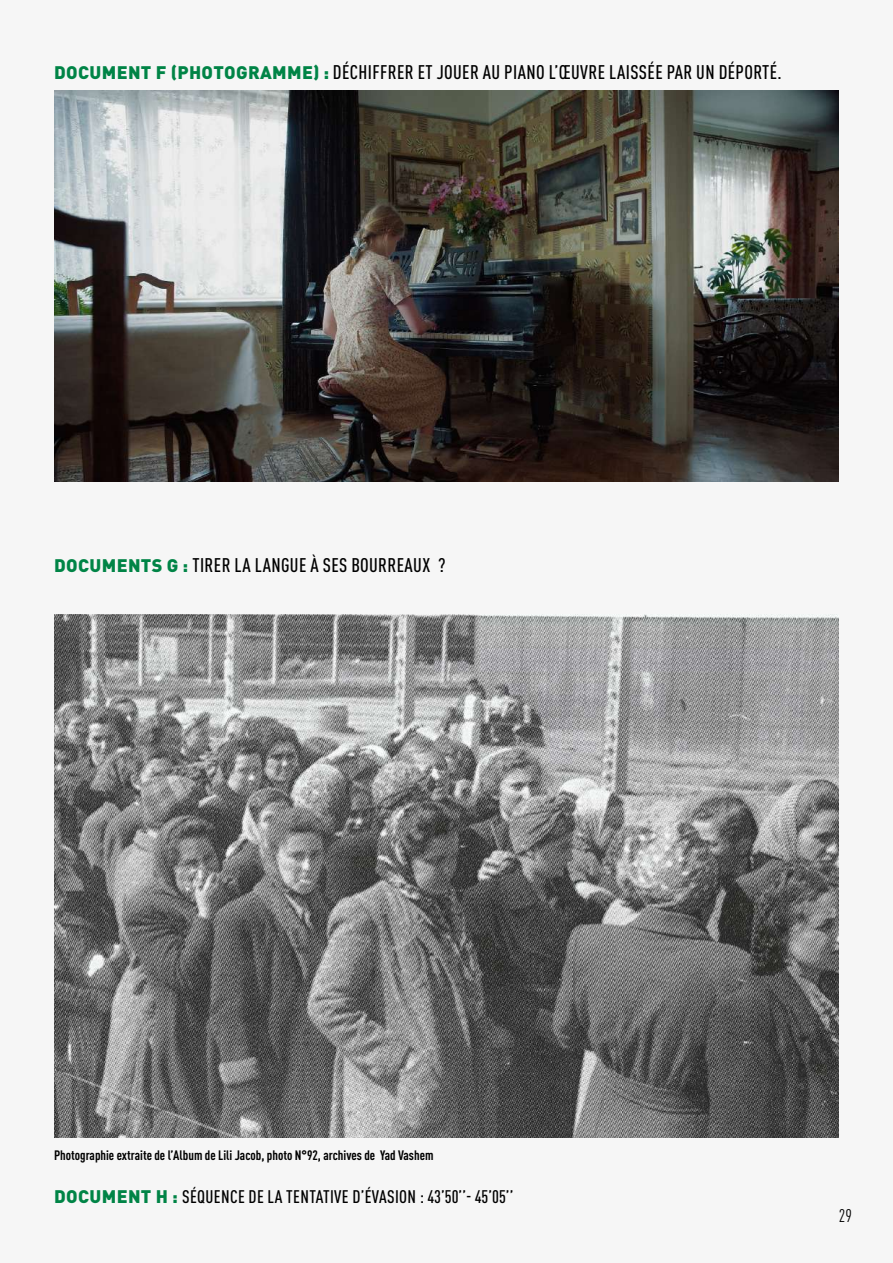
<style>
.page{position:relative;width:893px;height:1263px;background:#f6f6f6}
.page>*{position:absolute;margin:0;border:0;box-sizing:border-box;transform-origin:0 0}
.t1{font:19.5px "font 000000002 b 69 b 16 b";letter-spacing:.02em;color:#000}
.t2{font:18px "font 000000002 b 69 b 16 b";letter-spacing:.02em;color:#000}
.t3{font:18px "font 000000002 b 69 b 158";color:#000}
.t4{font:700 condensed 13.5px "DIN Pro";color:#000}
.s1{font-family:"font 000000002 b 69 b 158";font-size:18px;color:#008446}
.s2{font-family:"font 000000002 b 69 b 158";color:#008446}
</style>
<div class="page">
<img style="left:54px;top:614px;width:785px;height:524px">
<img style="left:54px;top:91px;width:785px;height:390px">
<p class="t1" style="left:54px;top:57px;width:729px"><span class="s1">DOCUMENT F (PHOTOGRAMME) :</span> DÉCHIFFRER ET JOUER AU PIANO L’ŒUVRE LAISSÉE PAR UN DÉPORTÉ.</p>
<p class="t1" style="left:54px;top:550px;width:393px"><span class="s1">DOCUMENTS G :</span> TIRER LA LANGUE À SES BOURREAUX ?</p>
<p class="t4" style="left:54px;top:1148px;width:381px">Photographie extraite de l’Album de Lili Jacob, photo N°92, archives de Yad Vashem</p>
<p class="t2" style="left:54px;top:1184px;width:461px"><span class="s2">DOCUMENT H :</span> SÉQUENCE DE LA TENTATIVE D’ÉVASION : 43’50’’- 45’05’’</p>
<p class="t3" style="left:839px;top:1202px;width:14px">29</p>
</div>
